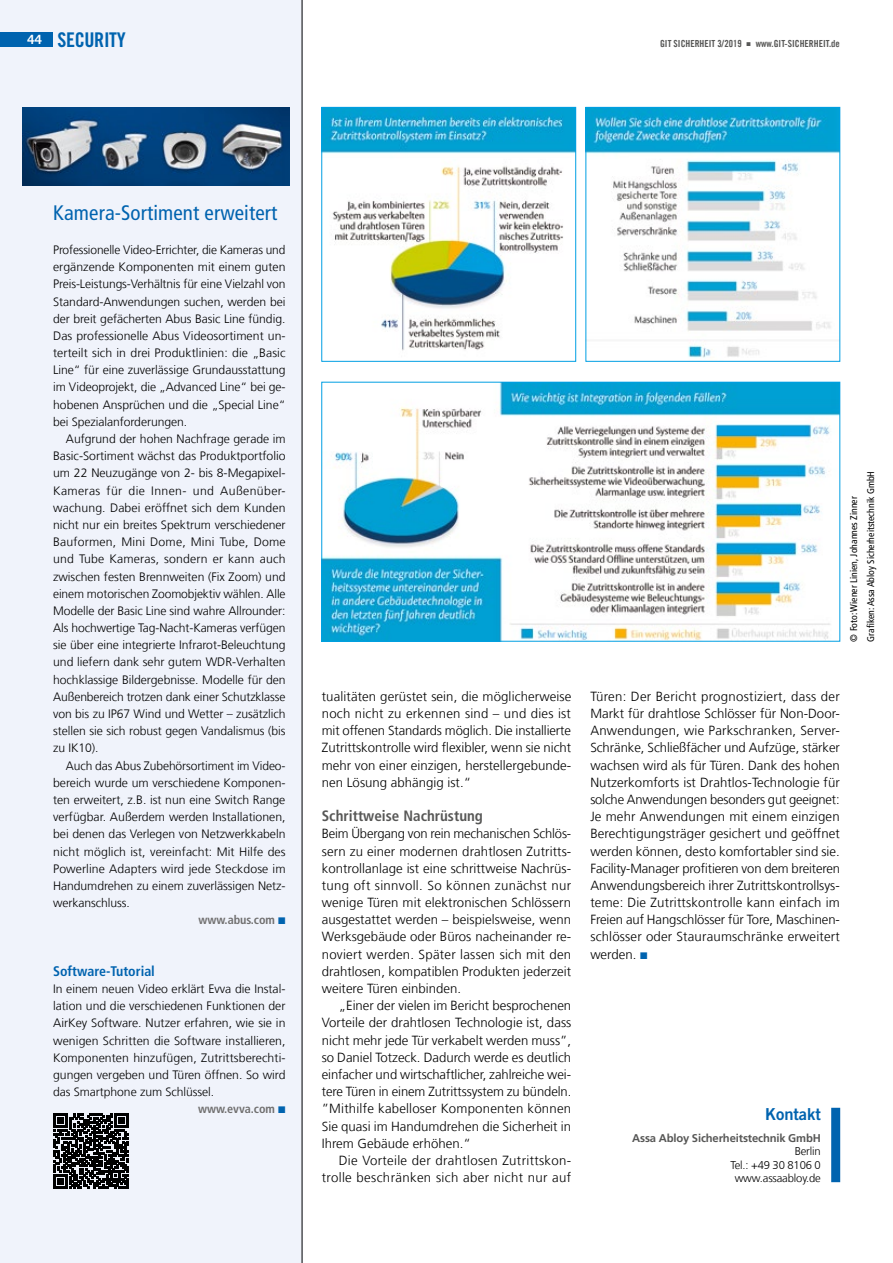
<style>
.page{position:relative;width:893px;height:1263px;background:#fff}
.page>*{position:absolute;margin:0;border:0;box-sizing:border-box;transform-origin:0 0}
.t1{font:condensed 21px "Frutiger LT Com";letter-spacing:.005em;color:#0063af}
.t2{font:20.25px "Trade Gothic LT Std Bd Cn 20";letter-spacing:-.015em;color:#0063af}
.t3{font:16.5px "Trade Gothic LT Std Bd 2";letter-spacing:-.005em;color:#0063af}
.t4{font:700 condensed 15px "Frutiger LT Com";color:#575756}
.t5{font:700 condensed 13.95px "Frutiger LT Com";color:#0063af}
.t6{font:300 13.2px/17.2px "Frutiger LT Com";color:#000;text-align:justify}
.t7{font:300 13.2px/17.2px "Frutiger LT Com";letter-spacing:.025em;color:#000;text-align:right}
.t8{font:300 12.15px/17.2px "Frutiger LT Com";color:#000;text-align:justify}
.t9{font:700 condensed 12.15px "Frutiger LT Com";letter-spacing:-.005em;color:#706f6f}
.t10{font:300 11.25px/13.5px "Frutiger LT Com";letter-spacing:-.015em;color:#000;text-align:right}
.t11{font:700 11.25px "Frutiger LT Com";letter-spacing:-.015em;color:#575756}
.t12{font:condensed 9.75px/17px "Frutiger LT Com";color:#000}
.t13{font:9.75px "Trade Gothic LT Com Bd Cn 20";color:#575756}
.s1{font-family:"Trade Gothic LT Com";font-weight:700;font-size:12.75px;color:#fff}
.s2{color:#0063af}
</style>
<div class="page">
<img style="left:323px;top:109px;width:251px;height:242px">
<div style="left:321px;top:107px;width:255px;height:255px;border:1px solid #009fe3"></div>
<img style="left:587px;top:109px;width:251px;height:249px">
<div style="left:585px;top:107px;width:255px;height:255px;border:1px solid #009fe3"></div>
<img style="left:323px;top:384px;width:515px;height:256px">
<div style="left:321px;top:382px;width:519px;height:260px;border:1px solid #009fe3"></div>
<div style="left:831px;top:1108px;width:9px;height:74px;background:#0063af"></div>
<div style="left:0;top:0;width:302px;height:1263px;background:#f0f3fb"></div>
<img style="left:23px;top:107px;width:266px;height:78px">
<svg style="left:53px;top:1113px;width:76px;height:76px"></svg>
<div style="left:0;top:32px;width:53px;height:15px;background:#0063af"></div>
<h2 class="t2" style="left:28px;top:27px;width:100px"><span class="s1">44</span> SECURITY</h2>
<p class="t13" style="left:660px;top:38px;width:181px">GIT SICHERHEIT 3/2019 ▪ www.GIT-SICHERHEIT.de</p>
<h1 class="t1" style="left:53px;top:200px;width:226px">Kamera-Sortiment erweitert</h1>
<p class="t8" style="left:53px;top:241px;width:234px">Professionelle Video-Errichter, die Kameras und ergänzende Komponenten mit einem guten Preis-Leistungs-Verhältnis für eine Vielzahl von Standard-Anwendungen suchen, werden bei der breit gefächerten Abus Basic Line fündig.<br>Das professionelle Abus Videosortiment un&shy;terteilt sich in drei Produktlinien: die „Basic Line“ für eine zuverlässige Grundausstattung im Videoprojekt, die „Advanced Line“ bei ge&shy;hobenen Ansprüchen und die „Special Line“ bei Spezialanforderungen.</p>
<p class="t8" style="left:53px;top:430px;width:234px;text-indent:13px">Aufgrund der hohen Nachfrage gerade im Basic-Sortiment wächst das Produktportfolio um 22 Neuzugänge von 2- bis 8-Megapixel-Kameras für die Innen- und Außenüber&shy;wachung. Dabei eröffnet sich dem Kunden nicht nur ein breites Spektrum verschiedener Bauformen, Mini Dome, Mini Tube, Dome und Tube Kameras, sondern er kann auch zwischen festen Brennweiten (Fix Zoom) und einem motorischen Zoomobjektiv wählen. Alle Modelle der Basic Line sind wahre Allrounder:<br>Als hochwertige Tag-Nacht-Kameras verfügen sie über eine integrierte Infrarot-Beleuchtung und liefern dank sehr gutem WDR-Verhalten hochklassige Bildergebnisse. Modelle für den Außenbereich trotzen dank einer Schutzklasse von bis zu IP67 Wind und Wetter – zusätzlich stellen sie sich robust gegen Vandalismus (bis zu IK10).</p>
<p class="t8" style="left:66px;top:757px;width:221px">Auch das Abus Zubehörsortiment im Video-</p>
<p class="t8" style="left:53px;top:774px;width:234px">bereich wurde um verschiedene Komponen-</p>
<p class="t8" style="left:53px;top:791px;width:234px">ten erweitert, z.B. ist nun eine Switch Range</p>
<p class="t8" style="left:53px;top:808px;width:234px">verfügbar. Außerdem werden Installationen,</p>
<p class="t8" style="left:53px;top:826px;width:234px">bei denen das Verlegen von Netzwerkkabeln</p>
<p class="t8" style="left:53px;top:843px;width:234px">nicht möglich ist, vereinfacht: Mit Hilfe des</p>
<p class="t8" style="left:53px;top:860px;width:234px">Powerline Adapters wird jede Steckdose im</p>
<p class="t8" style="left:53px;top:877px;width:234px">Handumdrehen zu einem zuverlässigen Netz-</p>
<p class="t8" style="left:53px;top:894px;width:78px">werkanschluss.</p>
<p class="t9" style="left:199px;top:913px;width:88px">www.abus.com <span class="s2">◾</span></p>
<p class="t5" style="left:53px;top:963px;width:103px">Software-Tutorial</p>
<p class="t8" style="left:53px;top:980px;width:234px">In einem neuen Video erklärt Evva die Instal-</p>
<p class="t8" style="left:53px;top:997px;width:234px">lation und die verschiedenen Funktionen der</p>
<p class="t8" style="left:53px;top:1015px;width:234px">AirKey Software. Nutzer erfahren, wie sie in</p>
<p class="t8" style="left:53px;top:1032px;width:234px">wenigen Schritten die Software installieren,</p>
<p class="t8" style="left:53px;top:1049px;width:234px">Komponenten hinzufügen, Zutrittsberechti-</p>
<p class="t8" style="left:53px;top:1066px;width:234px">gungen vergeben und Türen öffnen. So wird</p>
<p class="t8" style="left:53px;top:1083px;width:162px">das Smartphone zum Schlüssel.</p>
<p class="t9" style="left:198px;top:1102px;width:89px">www.evva.com <span class="s2">◾</span></p>
<p class="t12" style="left:845px;top:642px;width:172px;rotate:-90deg">© Foto: Wiener Linien, Johannes Zinner<br>Grafiken: Assa Abloy Sicherheitstechnik GmbH</p>
<p class="t6" style="left:322px;top:688px;width:251px">tualitäten gerüstet sein, die möglicherweise noch nicht zu erkennen sind – und dies ist mit offenen Standards möglich. Die installierte Zutrittskontrolle wird flexibler, wenn sie nicht mehr von einer einzigen, herstellergebunde&shy;nen Lösung abhängig ist.“</p>
<p class="t4" style="left:322px;top:807px;width:163px">Schrittweise Nachrüstung</p>
<p class="t6" style="left:322px;top:825px;width:251px">Beim Übergang von rein mechanischen Schlös&shy;sern zu einer modernen drahtlosen Zutritts&shy;kontrollanlage ist eine schrittweise Nachrüs&shy;tung oft sinnvoll. So können zunächst nur wenige Türen mit elektronischen Schlössern ausgestattet werden – beispielsweise, wenn Werksgebäude oder Büros nacheinander re&shy;noviert werden. Später lassen sich mit den drahtlosen, kompatiblen Produkten jederzeit weitere Türen einbinden.</p>
<p class="t6" style="left:322px;top:997px;width:251px;text-indent:17px">„Einer der vielen im Bericht besprochenen Vorteile der drahtlosen Technologie ist, dass nicht mehr jede Tür verkabelt werden muss”, so Daniel Totzeck. Dadurch werde es deutlich einfacher und wirtschaftlicher, zahlreiche wei&shy;tere Türen in einem Zutrittssystem zu bündeln. ”Mithilfe kabelloser Komponenten können Sie quasi im Handumdrehen die Sicherheit in Ihrem Gebäude erhöhen.“</p>
<p class="t7" style="left:322px;top:1152px;width:251px">Die Vorteile der drahtlosen Zutrittskon&shy;trolle beschränken sich aber nicht nur auf</p>
<p class="t6" style="left:590px;top:688px;width:251px">Türen: Der Bericht prognostiziert, dass der Markt für drahtlose Schlösser für Non-Door-Anwendungen, wie Parkschranken, Server-Schränke, Schließfächer und Aufzüge, stärker wachsen wird als für Türen. Dank des hohen Nutzerkomforts ist Drahtlos-Technologie für solche Anwendungen besonders gut geeignet:<br>Je mehr Anwendungen mit einem einzigen Berechtigungsträger gesichert und geöffnet werden können, desto komfortabler sind sie.<br>Facility-Manager profitieren von dem breiteren Anwendungsbereich ihrer Zutrittskontrollsys&shy;teme: Die Zutrittskontrolle kann einfach im Freien auf Hangschlösser für Tore, Maschinen&shy;schlösser oder Stauraumschränke erweitert werden. <span class="s2">◾</span></p>
<h3 class="t3" style="left:765px;top:1103px;width:57px">Kontakt</h3>
<p class="t11" style="left:632px;top:1131px;width:190px">Assa Abloy Sicherheitstechnik GmbH</p>
<p class="t10" style="left:730px;top:1144px;width:92px">Berlin<br>Tel.: +49 30 8106 0 www.assaabloy.de</p>
</div>
